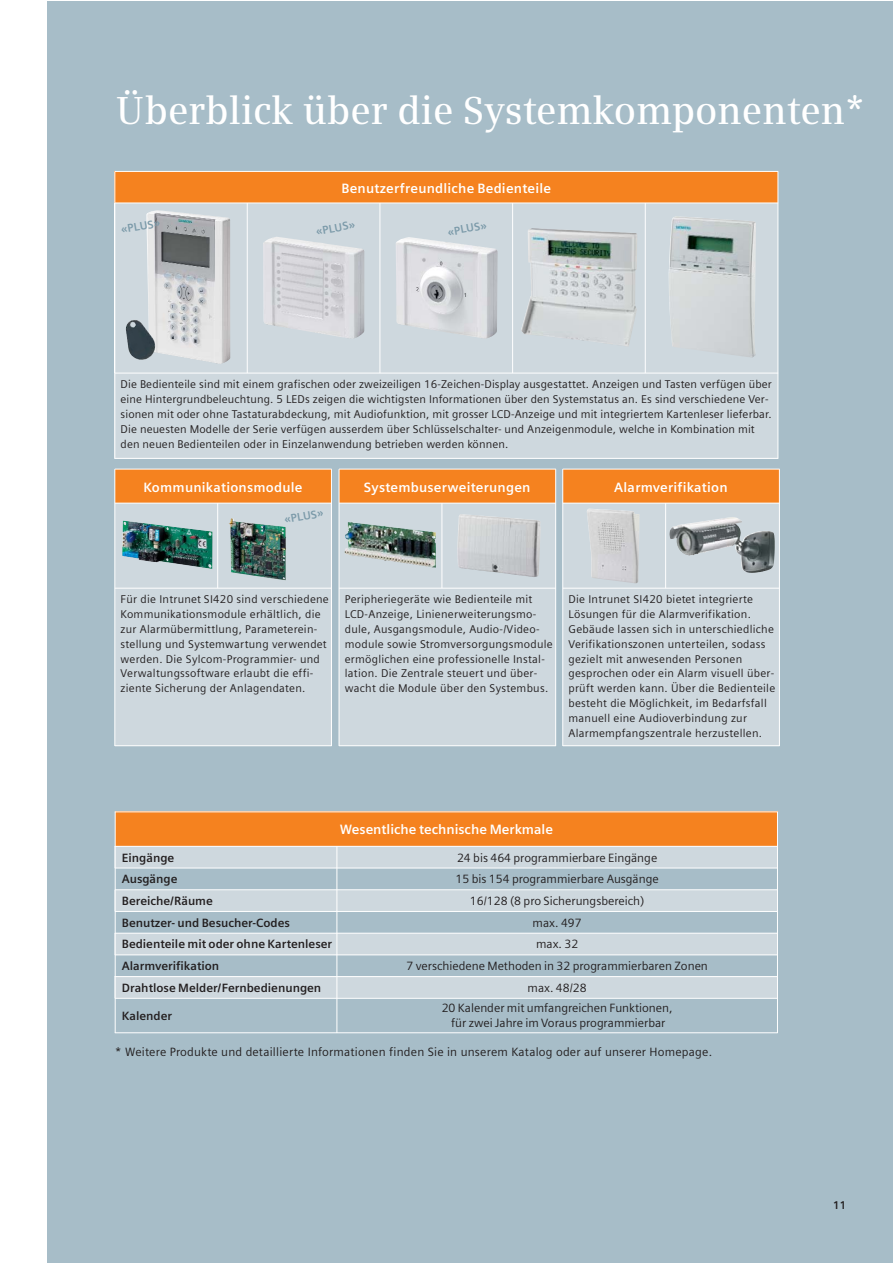
<style>
.page{position:relative;width:893px;height:1263px;background:#fff}
.page>*{position:absolute;margin:0;border:0;box-sizing:border-box;transform-origin:0 0}
.t1{font:600 39px "Siemens Serif OT";color:#fff}
.t2{font:700 13.5px "Siemens Sans OT";letter-spacing:.015em;color:#fff}
.t3{font:12px/14.4px "Siemens Sans OT";color:#231f20;text-align:center}
.t4{font:700 12px "Siemens Sans OT";color:#231f20}
.t5{font:11.25px/14.9px "Siemens Sans OT";letter-spacing:.025em;color:#231f20}
.t6{font:700 11.25px "Siemens Sans OT";color:#7b9aa9}
.t7{font:700 11.25px "Siemens Sans OT";color:#231f20}
</style>
<div class="page">
<div style="left:47px;top:1px;width:845px;height:1262px;background:#a7bdc8"></div>
<div style="left:115px;top:171px;width:663px;height:32px;background:#f5821f"></div>
<div style="left:115px;top:203px;width:132px;height:170px;background:#ced8de"></div>
<img style="left:146px;top:210px;width:84px;height:154px">
<div style="left:247px;top:203px;width:133px;height:170px;background:#ced8de"></div>
<img style="left:263px;top:237px;width:101px;height:101px">
<div style="left:380px;top:203px;width:133px;height:170px;background:#ced8de"></div>
<img style="left:396px;top:237px;width:102px;height:101px">
<div style="left:513px;top:203px;width:132px;height:170px;background:#ced8de"></div>
<img style="left:521px;top:228px;width:116px;height:118px">
<div style="left:645px;top:203px;width:133px;height:170px;background:#ced8de"></div>
<img style="left:668px;top:216px;width:88px;height:142px">
<div style="left:115px;top:373px;width:663px;height:86px;background:#ced8de"></div>
<hr style="left:115px;top:171px;width:1px;height:288px;background:#fff">
<hr style="left:247px;top:203px;width:1px;height:170px;background:#fff">
<hr style="left:380px;top:203px;width:1px;height:170px;background:#fff">
<hr style="left:512px;top:203px;width:1px;height:170px;background:#fff">
<hr style="left:645px;top:203px;width:1px;height:170px;background:#fff">
<hr style="left:778px;top:171px;width:1px;height:288px;background:#fff">
<hr style="left:115px;top:171px;width:663px;height:1px;background:#fff">
<hr style="left:115px;top:203px;width:663px;height:1px;background:#fff">
<hr style="left:115px;top:373px;width:663px;height:1px;background:#fff">
<hr style="left:115px;top:458px;width:663px;height:1px;background:#fff">
<img style="left:126px;top:320px;width:29px;height:40px">
<div style="left:563px;top:469px;width:216px;height:34px;background:#f5821f"></div>
<div style="left:563px;top:503px;width:103px;height:85px;background:#ced8de"></div>
<img style="left:587px;top:509px;width:52px;height:74px">
<div style="left:666px;top:503px;width:113px;height:85px;background:#ced8de"></div>
<img style="left:669px;top:517px;width:106px;height:56px">
<div style="left:563px;top:588px;width:216px;height:158px;background:#ced8de"></div>
<hr style="left:562px;top:469px;width:1px;height:277px;background:#fff">
<hr style="left:665px;top:503px;width:1px;height:85px;background:#fff">
<hr style="left:779px;top:469px;width:1px;height:277px;background:#fff">
<hr style="left:563px;top:469px;width:217px;height:1px;background:#fff">
<hr style="left:563px;top:503px;width:217px;height:1px;background:#fff">
<hr style="left:563px;top:588px;width:217px;height:1px;background:#fff">
<hr style="left:563px;top:745px;width:217px;height:1px;background:#fff">
<div style="left:339px;top:469px;width:217px;height:34px;background:#f5821f"></div>
<div style="left:339px;top:503px;width:103px;height:85px;background:#ced8de"></div>
<img style="left:344px;top:522px;width:92px;height:46px">
<div style="left:442px;top:503px;width:114px;height:85px;background:#ced8de"></div>
<img style="left:457px;top:514px;width:84px;height:63px">
<div style="left:339px;top:588px;width:217px;height:158px;background:#ced8de"></div>
<hr style="left:339px;top:469px;width:1px;height:277px;background:#fff">
<hr style="left:442px;top:503px;width:1px;height:85px;background:#fff">
<hr style="left:555px;top:469px;width:1px;height:277px;background:#fff">
<hr style="left:339px;top:469px;width:217px;height:1px;background:#fff">
<hr style="left:339px;top:503px;width:217px;height:1px;background:#fff">
<hr style="left:339px;top:588px;width:217px;height:1px;background:#fff">
<hr style="left:339px;top:745px;width:217px;height:1px;background:#fff">
<div style="left:115px;top:469px;width:216px;height:34px;background:#f5821f"></div>
<div style="left:115px;top:503px;width:103px;height:85px;background:#ced8de"></div>
<img style="left:122px;top:521px;width:91px;height:48px">
<div style="left:218px;top:503px;width:113px;height:85px;background:#ced8de"></div>
<img style="left:229px;top:518px;width:57px;height:62px">
<div style="left:115px;top:588px;width:216px;height:158px;background:#ced8de"></div>
<hr style="left:115px;top:469px;width:1px;height:277px;background:#fff">
<hr style="left:217px;top:503px;width:1px;height:85px;background:#fff">
<hr style="left:331px;top:469px;width:1px;height:277px;background:#fff">
<hr style="left:115px;top:469px;width:217px;height:1px;background:#fff">
<hr style="left:115px;top:503px;width:217px;height:1px;background:#fff">
<hr style="left:115px;top:588px;width:217px;height:1px;background:#fff">
<hr style="left:115px;top:745px;width:217px;height:1px;background:#fff">
<div style="left:115px;top:812px;width:662px;height:34px;background:#f5821f"></div>
<div style="left:115px;top:846px;width:222px;height:22px;background:#ced8de"></div>
<div style="left:337px;top:846px;width:441px;height:22px;background:#ced8de"></div>
<div style="left:115px;top:890px;width:222px;height:21px;background:#ced8de"></div>
<div style="left:337px;top:890px;width:441px;height:21px;background:#ced8de"></div>
<div style="left:115px;top:933px;width:222px;height:22px;background:#ced8de"></div>
<div style="left:337px;top:933px;width:441px;height:22px;background:#ced8de"></div>
<div style="left:115px;top:976px;width:222px;height:22px;background:#ced8de"></div>
<div style="left:337px;top:976px;width:441px;height:22px;background:#ced8de"></div>
<hr style="left:115px;top:812px;width:1px;height:221px;background:#fff">
<hr style="left:337px;top:846px;width:1px;height:187px;background:#fff">
<hr style="left:777px;top:812px;width:1px;height:221px;background:#fff">
<hr style="left:115px;top:812px;width:663px;height:1px;background:#fff">
<hr style="left:115px;top:846px;width:663px;height:1px;background:#fff">
<hr style="left:115px;top:868px;width:663px;height:1px;background:#fff">
<hr style="left:115px;top:889px;width:663px;height:1px;background:#fff">
<hr style="left:115px;top:911px;width:663px;height:1px;background:#fff">
<hr style="left:115px;top:933px;width:663px;height:1px;background:#fff">
<hr style="left:115px;top:955px;width:663px;height:1px;background:#fff">
<hr style="left:115px;top:976px;width:663px;height:1px;background:#fff">
<hr style="left:115px;top:998px;width:663px;height:1px;background:#fff">
<hr style="left:115px;top:1032px;width:663px;height:1px;background:#fff">
<h1 class="t1" style="left:116px;top:94px;width:750px">Überblick über die Systemkomponenten*</h1>
<p class="t2" style="left:341px;top:183px;width:211px">Benutzerfreundliche Bedienteile</p>
<p class="t6" style="left:120px;top:225px;width:41px;rotate:-10deg">«PLUS»</p>
<p class="t6" style="left:315px;top:227px;width:41px;rotate:-10deg">«PLUS»</p>
<p class="t6" style="left:447px;top:227px;width:41px;rotate:-10deg">«PLUS»</p>
<p class="t5" style="left:121px;top:378px;width:653px">Die Bedienteile sind mit einem grafischen oder zweizeiligen 16-Zeichen-Display ausgestattet. Anzeigen und Tasten verfügen über eine Hintergrundbeleuchtung. 5 LEDs zeigen die wichtigsten Informationen über den Systemstatus an. Es sind verschiedene Ver&shy;sionen mit oder ohne Tastaturabdeckung, mit Audiofunktion, mit grosser LCD-Anzeige und mit integriertem Kartenleser lieferbar.<br>Die neuesten Modelle der Serie verfügen ausserdem über Schlüsselschalter- und Anzeigenmodule, welche in Kombination mit den neuen Bedienteilen oder in Einzelanwendung betrieben werden können.</p>
<p class="t2" style="left:614px;top:482px;width:115px">Alarmverifikation</p>
<p class="t2" style="left:144px;top:482px;width:160px">Kommunikationsmodule</p>
<p class="t2" style="left:364px;top:482px;width:168px">Systembuserweiterungen</p>
<p class="t6" style="left:284px;top:515px;width:41px;rotate:-10deg">«PLUS»</p>
<p class="t5" style="left:121px;top:593px;width:210px">Für die Intrunet SI420 sind verschiedene Kommunikationsmodule erhältlich, die zur Alarmübermittlung, Parameterein&shy;stellung und Systemwartung verwendet werden. Die Sylcom-Programmier- und Verwaltungssoftware erlaubt die effi&shy;ziente Sicherung der Anlagendaten.</p>
<p class="t5" style="left:345px;top:593px;width:210px">Peripheriegeräte wie Bedienteile mit LCD-Anzeige, Linienerweiterungsmo&shy;dule, Ausgangsmodule, Audio-/Video&shy;module sowie Stromversorgungsmodule ermöglichen eine professionelle Instal&shy;lation. Die Zentrale steuert und über&shy;wacht die Module über den Systembus.</p>
<p class="t5" style="left:568px;top:593px;width:208px">Die Intrunet SI420 bietet integrierte Lösungen für die Alarmverifikation.<br>Gebäude lassen sich in unterschiedliche Verifikationszonen unterteilen, sodass gezielt mit anwesenden Personen gesprochen oder ein Alarm visuell über&shy;prüft werden kann. Über die Bedienteile besteht die Möglichkeit, im Bedarfsfall manuell eine Audioverbindung zur Alarmempfangszentrale herzustellen.</p>
<p class="t2" style="left:340px;top:824px;width:215px">Wesentliche technische Merkmale</p>
<p class="t4" style="left:122px;top:852px;width:54px">Eingänge</p>
<p class="t3" style="left:457px;top:851px;width:202px">24 bis 464 programmierbare Eingänge</p>
<p class="t4" style="left:122px;top:874px;width:57px">Ausgänge</p>
<p class="t3" style="left:456px;top:873px;width:205px">15 bis 154 programmierbare Ausgänge</p>
<p class="t4" style="left:122px;top:896px;width:93px">Bereiche/Räume</p>
<p class="t3" style="left:470px;top:895px;width:176px">16/128 (8 pro Sicherungsbereich)</p>
<p class="t4" style="left:122px;top:918px;width:170px">Benutzer- und Besucher-Codes</p>
<p class="t3" style="left:533px;top:916px;width:51px">max. 497</p>
<p class="t4" style="left:122px;top:939px;width:212px">Bedienteile mit oder ohne Kartenleser</p>
<p class="t3" style="left:536px;top:938px;width:44px">max. 32</p>
<p class="t4" style="left:122px;top:961px;width:99px">Alarmverifikation</p>
<p class="t3" style="left:406px;top:960px;width:303px">7 verschiedene Methoden in 32 programmierbaren Zonen</p>
<p class="t4" style="left:122px;top:983px;width:201px">Drahtlose Melder/Fernbedienungen</p>
<p class="t3" style="left:528px;top:982px;width:61px">max. 48/28</p>
<p class="t4" style="left:122px;top:1011px;width:52px">Kalender</p>
<p class="t3" style="left:442px;top:1002px;width:232px">20 Kalender mit umfangreichen Funktionen, für zwei Jahre im Voraus programmierbar</p>
<p class="t3" style="left:115px;top:1046px;width:599px">* Weitere Produkte und detaillierte Informationen finden Sie in unserem Katalog oder auf unserer Homepage.</p>
<p class="t7" style="left:833px;top:1200px;width:15px">11</p>
</div>
